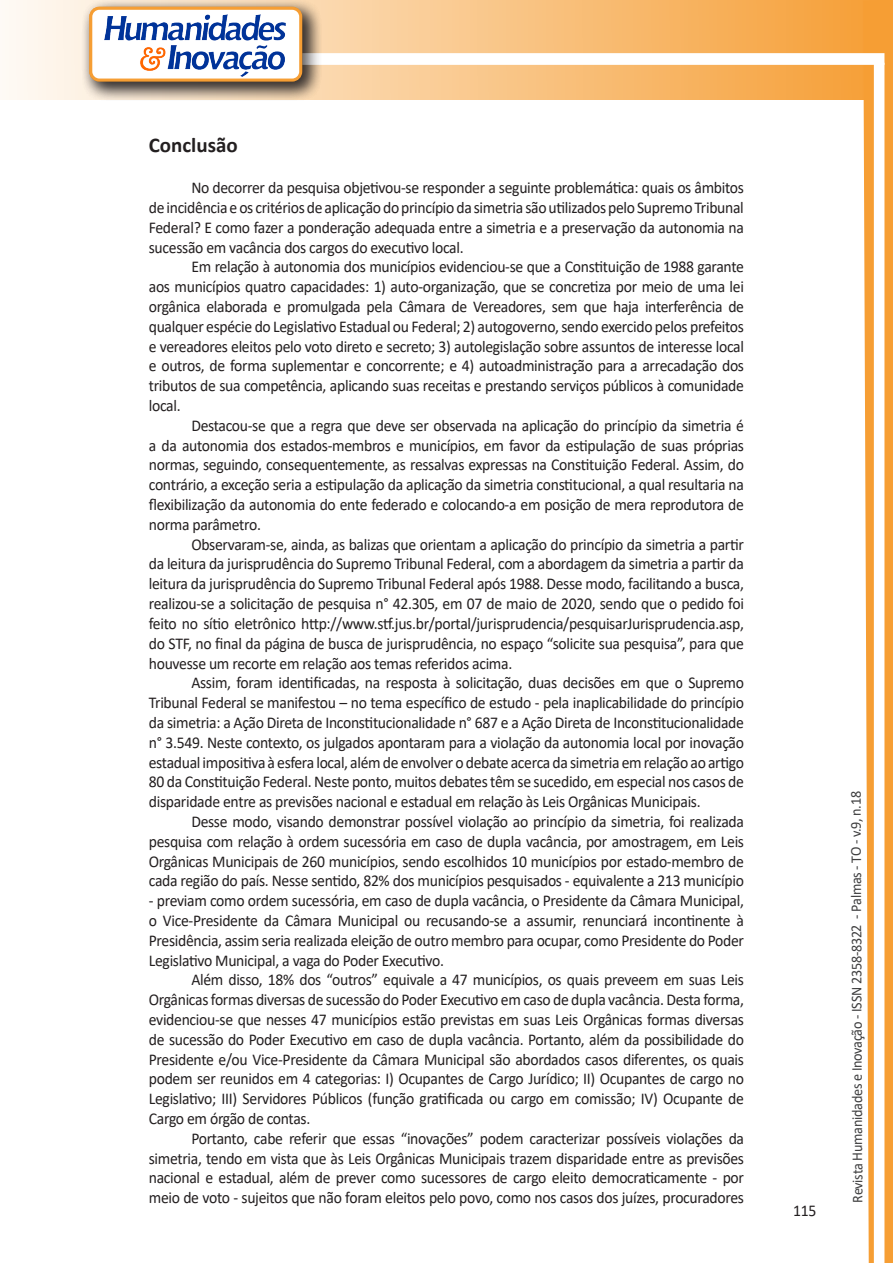
<style>
.page{position:relative;width:893px;height:1263px;background:#fff}
.page>*{position:absolute;margin:0;border:0;box-sizing:border-box;transform-origin:0 0}
.Titulo_2{font:700 21px "Calibri";color:#231f20}
.texto{font:16.5px/19.8px "Calibri";letter-spacing:-.02em;color:#231f20;text-align:justify;scale:.95 1}
.t1{font:15px "Calibri";letter-spacing:-.025em;color:#3e3e3f;scale:.95 1}
</style>
<div class="page">
<svg style="left:5px;top:0;width:858px;height:100px;background:#f9c484"></svg>
<div style="left:302px;top:53px;width:582px;height:12px;background:#fff;border:2px solid #fff"></div>
<svg style="left:863px;top:0;width:30px;height:1263px"></svg>
<div style="left:81px;top:0;width:241px;height:102px;background:#231f20;opacity:.75"></div>
<div style="left:91px;top:8px;width:210px;height:72px;background:#fff;border-radius:9px"></div>
<img style="left:104px;top:14px;width:181px;height:62px">
<div style="left:89px;top:7px;width:213px;height:75px;border:3px solid #f69e34;border-radius:9px"></div>
<p class="Titulo_2" style="left:149px;top:130px;width:90px">Conclusão</p>
<p class="texto" style="left:149px;top:177px;width:628px;text-indent:43px">No decorrer da pesquisa objetivou-se responder a seguinte problemática: quais os âmbitos de incidência e os critérios de aplicação do princípio da simetria são utilizados pelo Supremo Tribunal Federal? E como fazer a ponderação adequada entre a simetria e a preservação da autonomia na sucessão em vacância dos cargos do executivo local.</p>
<p class="texto" style="left:149px;top:257px;width:628px;text-indent:43px">Em relação à autonomia dos municípios evidenciou-se que a Constituição de 1988 garante aos municípios quatro capacidades: 1) auto-organização, que se concretiza por meio de uma lei orgânica elaborada e promulgada pela Câmara de Vereadores, sem que haja interferência de qualquer espécie do Legislativo Estadual ou Federal; 2) autogoverno, sendo exercido pelos prefeitos e vereadores eleitos pelo voto direto e secreto; 3) autolegislação sobre assuntos de interesse local e outros, de forma suplementar e concorrente; e 4) autoadministração para a arrecadação dos tributos de sua competência, aplicando suas receitas e prestando serviços públicos à comunidade local.</p>
<p class="texto" style="left:149px;top:415px;width:628px;text-indent:43px">Destacou-se que a regra que deve ser observada na aplicação do princípio da simetria é a da autonomia dos estados-membros e municípios, em favor da estipulação de suas próprias normas, seguindo, consequentemente, as ressalvas expressas na Constituição Federal. Assim, do contrário, a exceção seria a estipulação da aplicação da simetria constitucional, a qual resultaria na flexibilização da autonomia do ente federado e colocando-a em posição de mera reprodutora de norma parâmetro.</p>
<p class="texto" style="left:149px;top:534px;width:628px;text-indent:43px">Observaram-se, ainda, as balizas que orientam a aplicação do princípio da simetria a partir da leitura da jurisprudência do Supremo Tribunal Federal, com a abordagem da simetria a partir da leitura da jurisprudência do Supremo Tribunal Federal após 1988. Desse modo, facilitando a busca, realizou-se a solicitação de pesquisa n° 42.305, em 07 de maio de 2020, sendo que o pedido foi feito no sítio eletrônico http://www.stf.jus.br/portal/jurisprudencia/pesquisarJurisprudencia.asp, do STF, no final da página de busca de jurisprudência, no espaço “solicite sua pesquisa”, para que houvesse um recorte em relação aos temas referidos acima.</p>
<p class="texto" style="left:149px;top:672px;width:628px;text-indent:43px">Assim, foram identificadas, na resposta à solicitação, duas decisões em que o Supremo Tribunal Federal se manifestou – no tema específico de estudo - pela inaplicabilidade do princípio da simetria: a Ação Direta de Inconstitucionalidade n° 687 e a Ação Direta de Inconstitucionalidade n° 3.549. Neste contexto, os julgados apontaram para a violação da autonomia local por inovação estadual impositiva à esfera local, além de envolver o debate acerca da simetria em relação ao artigo 80 da Constituição Federal. Neste ponto, muitos debates têm se sucedido, em especial nos casos de disparidade entre as previsões nacional e estadual em relação às Leis Orgânicas Municipais.</p>
<p class="texto" style="left:149px;top:811px;width:628px;text-indent:43px">Desse modo, visando demonstrar possível violação ao princípio da simetria, foi realizada pesquisa com relação à ordem sucessória em caso de dupla vacância, por amostragem, em Leis Orgânicas Municipais de 260 municípios, sendo escolhidos 10 municípios por estado-membro de cada região do país. Nesse sentido, 82% dos municípios pesquisados - equivalente a 213 município</p>
<p class="texto" style="left:149px;top:890px;width:628px">- previam como ordem sucessória, em caso de dupla vacância, o Presidente da Câmara Municipal, o Vice-Presidente da Câmara Municipal ou recusando-se a assumir, renunciará incontinente à Presidência, assim seria realizada eleição de outro membro para ocupar, como Presidente do Poder Legislativo Municipal, a vaga do Poder Executivo.</p>
<p class="texto" style="left:149px;top:969px;width:628px;text-indent:43px">Além disso, 18% dos “outros” equivale a 47 municípios, os quais preveem em suas Leis Orgânicas formas diversas de sucessão do Poder Executivo em caso de dupla vacância. Desta forma, evidenciou-se que nesses 47 municípios estão previstas em suas Leis Orgânicas formas diversas de sucessão do Poder Executivo em caso de dupla vacância. Portanto, além da possibilidade do Presidente e/ou Vice-Presidente da Câmara Municipal são abordados casos diferentes, os quais podem ser reunidos em 4 categorias: I) Ocupantes de Cargo Jurídico; II) Ocupantes de cargo no Legislativo; III) Servidores Públicos (função gratificada ou cargo em comissão; IV) Ocupante de Cargo em órgão de contas.</p>
<p class="texto" style="left:149px;top:1128px;width:628px;text-indent:43px">Portanto, cabe referir que essas “inovações” podem caracterizar possíveis violações da simetria, tendo em vista que às Leis Orgânicas Municipais trazem disparidade entre as previsões nacional e estadual, além de prever como sucessores de cargo eleito democraticamente - por meio de voto - sujeitos que não foram eleitos pelo povo, como nos casos dos juízes, procuradores</p>
<p class="texto" style="left:793px;top:1200px;width:26px">115</p>
<p class="t1" style="left:846px;top:1203px;width:435px;rotate:-90deg">Revista Humanidades e Inovação - ISSN 2358-8322 - Palmas - TO - v.9, n.18</p>
</div>
